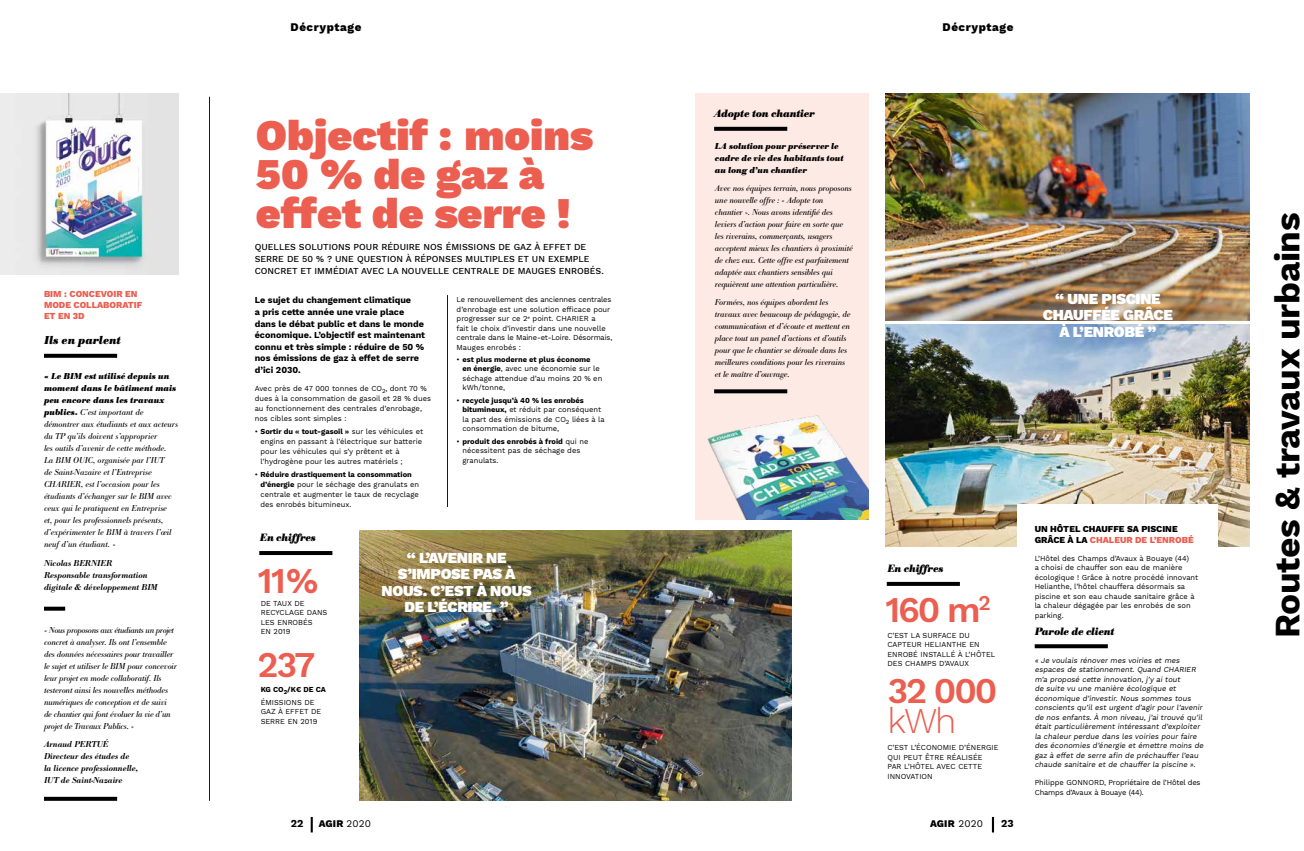
<style>
.page{position:relative;width:1304px;height:851px;background:#fff}
.page>*{position:absolute;margin:0;border:0;box-sizing:border-box;transform-origin:0 0}
.t1{font:900 43px/39px "Work Sans";color:#eb5e50}
.t2{font:600 35.5px "Work Sans";letter-spacing:-.06em;color:#eb5e50}
.t3{font:300 35.5px "Work Sans";color:#eb5e50}
.t4{font:700 35px "Work Sans";letter-spacing:-.01em;color:#000}
.t5{font:900 15px/16.5px "Work Sans";letter-spacing:-.02em;color:#fff;text-align:center}
.t6{font:italic 700 12px "Bodoni Ant T";color:#000}
.t7{font:800 11.5px "Work Sans";letter-spacing:.05em;color:#000}
.t8{font:italic 700 11px "Bodoni Ant T";letter-spacing:-.02em;color:#000}
.t9{font:700 10.5px "Work Sans";color:#000}
.t10{font:800 10px "Work Sans";letter-spacing:.02em;color:#000}
.t11{font:italic 9px/12px "Bodoni Ant T";letter-spacing:-.01em;color:#000}
.t12{font:700 9px/11.5px "Work Sans";color:#000}
.t13{font:500 9px/12px "Work Sans";color:#000}
.t14{font:italic 600 9px/12px "Bodoni Ant T";color:#000}
.t15{font:italic 700 9px/12px "Bodoni Ant T";letter-spacing:-.01em;color:#000}
.t16{font:800 9px/11px "Work Sans";color:#000}
.t17{font:800 9px/11px "Work Sans";color:#eb5e50}
.t18{font:7.5px/9.5px "Work Sans";color:#000}
.t19{font:7.5px/9.5px "Work Sans";letter-spacing:-.02em;color:#000}
.t20{font:700 7.5px/12.5px "Work Sans";color:#000}
.s1{font-weight:700}
.s2{color:#eb5e50}
.s3{font-weight:400}
</style>
<div class="page">
<svg style="left:311px;top:816px;width:2px;height:16px"></svg>
<svg style="left:992px;top:816px;width:2px;height:16px"></svg>
<img style="left:0;top:93px;width:179px;height:181px">
<img style="left:885px;top:93px;width:364px;height:227px">
<img style="left:885px;top:324px;width:364px;height:222px">
<div style="left:695px;top:93px;width:173px;height:426px;background:#fdeae4"></div>
<img style="left:707px;top:415px;width:161px;height:104px">
<img style="left:359px;top:530px;width:433px;height:270px">
<svg style="left:44px;top:796px;width:73px;height:4px"></svg>
<svg style="left:44px;top:606px;width:21px;height:4px"></svg>
<hr style="left:209px;top:97px;width:1px;height:703px;background:#000">
<svg style="left:44px;top:354px;width:73px;height:4px"></svg>
<svg style="left:714px;top:127px;width:73px;height:4px"></svg>
<svg style="left:714px;top:389px;width:73px;height:4px"></svg>
<div style="left:1018px;top:504px;width:200px;height:224px;background:#fff"></div>
<svg style="left:887px;top:581px;width:73px;height:4px"></svg>
<hr style="left:259px;top:551px;width:73px;height:4px;background:#000">
<hr style="left:447px;top:295px;width:1px;height:212px;background:#000">
<svg style="left:1035px;top:644px;width:73px;height:4px"></svg>
<h3 class="t7" style="left:291px;top:20px;width:72px">Décryptage</h3>
<h3 class="t7" style="left:942px;top:20px;width:72px">Décryptage</h3>
<h3 class="t8" style="left:714px;top:107px;width:102px">Adopte ton chantier</h3>
<h1 class="t1" style="left:256px;top:118px;width:339px">Objectif : moins<br>50 % de gaz à effet de serre !</h1>
<p class="t13" style="left:255px;top:241px;width:351px">QUELLES SOLUTIONS POUR RÉDUIRE NOS ÉMISSIONS DE GAZ À EFFET DE<br>SERRE DE 50 % ? UNE QUESTION À RÉPONSES MULTIPLES ET UN EXEMPLE<br>CONCRET ET IMMÉDIAT AVEC LA NOUVELLE CENTRALE DE MAUGES ENROBÉS.</p>
<p class="t15" style="left:715px;top:141px;width:130px">LA solution pour préserver le cadre de vie des habitants tout au long d’un chantier</p>
<p class="t11" style="left:715px;top:182px;width:139px">Avec nos équipes terrain, nous proposons une nouvelle offre : « Adopte ton chantier ». Nous avons identifié des leviers d’action pour faire en sorte que les riverains, commerçants, usagers acceptent mieux les chantiers à proximité de chez eux. Cette offre est parfaitement adaptée aux chantiers sensibles qui requièrent une attention particulière.</p>
<p class="t11" style="left:715px;top:296px;width:137px">Formées, nos équipes abordent les travaux avec beaucoup de pédagogie, de communication et d’écoute et mettent en place tout un panel d’actions et d’outils pour que le chantier se déroule dans les meilleures conditions pour les riverains et le maître d’ouvrage.</p>
<p class="t17" style="left:44px;top:288px;width:100px">BIM : CONCEVOIR EN<br>MODE COLLABORATIF<br>ET EN 3D</p>
<p class="t12" style="left:255px;top:295px;width:172px">Le sujet du changement climatique<br>a pris cette année une vraie place dans le débat public et dans le monde économique. L’objectif est maintenant connu et très simple : réduire de 50 % nos émissions de gaz à effet de serre d’ici 2030.</p>
<p class="t18" style="left:255px;top:384px;width:178px;line-height:10px">Avec près de 47 000 tonnes de CO<sub>2</sub>, dont 70 % dues à la consommation de gasoil et 28 % dues au fonctionnement des centrales d’enrobage, nos cibles sont simples :</p>
<p class="t18" style="left:260px;top:427px;width:164px;line-height:10px;text-indent:-6px">• <span class="s1">Sortir du « tout-gasoil »</span> sur les véhicules et engins en passant à l’électrique sur batterie pour les véhicules qui s’y prêtent et à l’hydrogène pour les autres matériels ;</p>
<p class="t18" style="left:260px;top:469px;width:160px;line-height:10px;text-indent:-6px">• <span class="s1">Réduire drastiquement la consommation d’énergie</span> pour le séchage des granulats en centrale et augmenter le taux de recyclage des enrobés bitumineux.</p>
<h3 class="t5" style="left:1043px;top:291px;width:131px">“ UNE PISCINE<br>CHAUFFÉE GRÂCE<br>À L’ENROBÉ ”</h3>
<p class="t18" style="left:457px;top:295px;width:157px">Le renouvellement des anciennes centrales d’enrobage est une solution efficace pour progresser sur ce 2<sup>e</sup> point. CHARIER a<br>fait le choix d’investir dans une nouvelle centrale dans le Maine-et-Loire. Désormais, Mauges enrobés :</p>
<p class="t18" style="left:462px;top:355px;width:141px;text-indent:-6px">• <span class="s1">est plus moderne et plus économe<br>en énergie</span>, avec une économie sur le séchage attendue d’au moins 20 % en kWh/tonne,</p>
<p class="t18" style="left:462px;top:396px;width:144px;text-indent:-6px">• <span class="s1">recycle jusqu’à 40 % les enrobés bitumineux,</span> et réduit par conséquent la part des émissions de CO<sub>2</sub> liées à la consommation de bitume,</p>
<p class="t18" style="left:462px;top:436px;width:128px;text-indent:-6px">• <span class="s1">produit des enrobés à froid</span> qui ne nécessitent pas de séchage des granulats.</p>
<h3 class="t6" style="left:44px;top:333px;width:78px">Ils en parlent</h3>
<p class="t11" style="left:44px;top:371px;width:136px"><span class="s1">« Le BIM est utilisé depuis un moment dans le bâtiment mais peu encore dans les travaux publics.</span> C’est important de démontrer aux étudiants et aux acteurs du TP qu’ils doivent s’approprier<br>les outils d’avenir de cette méthode.<br>La BIM OUIC, organisée par l’IUT<br>de Saint-Nazaire et l’Entreprise<br>CHARIER, est l’occasion pour les étudiants d’échanger sur le BIM avec ceux qui le pratiquent en Entreprise<br>et, pour les professionnels présents, d’expérimenter le BIM à travers l’œil neuf d’un étudiant. »</p>
<p class="t16" style="left:1035px;top:523px;width:160px">UN HÔTEL CHAUFFE SA PISCINE<br>GRÂCE À LA <span class="s2">CHALEUR DE L’ENROBÉ</span></p>
<p class="t18" style="left:1035px;top:554px;width:165px">L’Hôtel des Champs d’Avaux à Bouaye (44)<br>a choisi de chauffer son eau de manière écologique ! Grâce à notre procédé innovant Helianthe, l’hôtel chauffera désormais sa piscine et son eau chaude sanitaire grâce à la chaleur dégagée par les enrobés de son parking.</p>
<p class="t18" style="left:1035px;top:655px;width:172px">« Je voulais rénover mes voiries et mes espaces de stationnement. Quand CHARIER m’a proposé cette innovation, j ’y ai tout<br>de suite vu une manière écologique et économique d’investir. Nous sommes tous conscients qu’il est urgent d’agir pour l’avenir de nos enfants. À mon niveau, j ’ai trouvé qu’il était particulièrement intéressant d’exploiter la chaleur perdue dans les voiries pour faire des économies d’énergie et émettre moins de gaz à effet de serre afin de préchauffer l’eau chaude sanitaire et de chauffer la piscine ».</p>
<p class="t19" style="left:1035px;top:778px;width:167px">Philippe GONNORD, Propriétaire de l’Hôtel des<br>Champs d’Avaux à Bouaye (44).</p>
<h3 class="t8" style="left:260px;top:531px;width:57px">En chiffres</h3>
<h3 class="t5" style="left:381px;top:550px;width:152px">“ L’AVENIR NE<br>S’IMPOSE PAS À<br>NOUS. C’EST À NOUS<br>DE L’ÉCRIRE. ”</h3>
<p class="t14" style="left:44px;top:557px;width:115px">Nicolas BERNIER<br>Responsable transformation digitale &amp; développement BIM</p>
<h3 class="t8" style="left:887px;top:562px;width:57px">En chiffres</h3>
<h2 class="t2" style="left:258px;top:560px;width:62px">11%</h2>
<p class="t18" style="left:261px;top:598px;width:68px">DE TAUX DE<br>RECYCLAGE DANS</p>
<h2 class="t2" style="left:885px;top:589px;width:107px">160 m<sup>2</sup></h2>
<p class="t18" style="left:261px;top:617px;width:54px">LES ENROBÉS<br>EN 2019</p>
<h3 class="t8" style="left:1035px;top:624px;width:81px">Parole de client</h3>
<h2 class="t2" style="left:258px;top:644px;width:59px">237</h2>
<p class="t20" style="left:261px;top:683px;width:67px">KG CO<sub>2</sub>/K€ DE CA<br><span class="s3">ÉMISSIONS DE</span></p>
<p class="t18" style="left:261px;top:707px;width:62px">GAZ À EFFET DE<br>SERRE EN 2019</p>
<p class="t11" style="left:44px;top:624px;width:134px">« Nous proposons aux étudiants un projet concret à analyser. Ils ont l’ensemble des données nécessaires pour travailler le sujet et utiliser le BIM pour concevoir leur projet en mode collaboratif. Ils testeront ainsi les nouvelles méthodes numériques de conception et de suivi de chantier qui font évoluer la vie d’un projet de Travaux Publics. »</p>
<p class="t18" style="left:887px;top:630px;width:109px">C’EST LA SURFACE DU<br>CAPTEUR HELIANTHE EN<br>ENROBÉ INSTALLÉ À L’HÔTEL<br>DES CHAMPS D’AVAUX</p>
<h2 class="t2" style="left:887px;top:670px;width:111px">32 000</h2>
<h2 class="t3" style="left:887px;top:700px;width:71px">kWh</h2>
<p class="t14" style="left:44px;top:738px;width:96px">Arnaud PERTUÉ<br>Directeur des études de la licence professionnelle,<br>IUT de Saint-Nazaire</p>
<p class="t18" style="left:887px;top:743px;width:113px">C’EST L’ÉCONOMIE D’ÉNERGIE<br>QUI PEUT ÊTRE RÉALISÉE<br>PAR L’HÔTEL AVEC CETTE<br>INNOVATION</p>
<h3 class="t9" style="left:291px;top:817px;width:14px">22</h3>
<h3 class="t10" style="left:319px;top:817px;width:54px">AGIR <span class="s3">2020</span></h3>
<h3 class="t10" style="left:930px;top:817px;width:54px">AGIR <span class="s3">2020</span></h3>
<h3 class="t9" style="left:1001px;top:817px;width:14px">23</h3>
<h3 class="t4" style="left:1267px;top:638px;width:427px;rotate:-90deg">Routes &amp; travaux urbains</h3>
</div>
